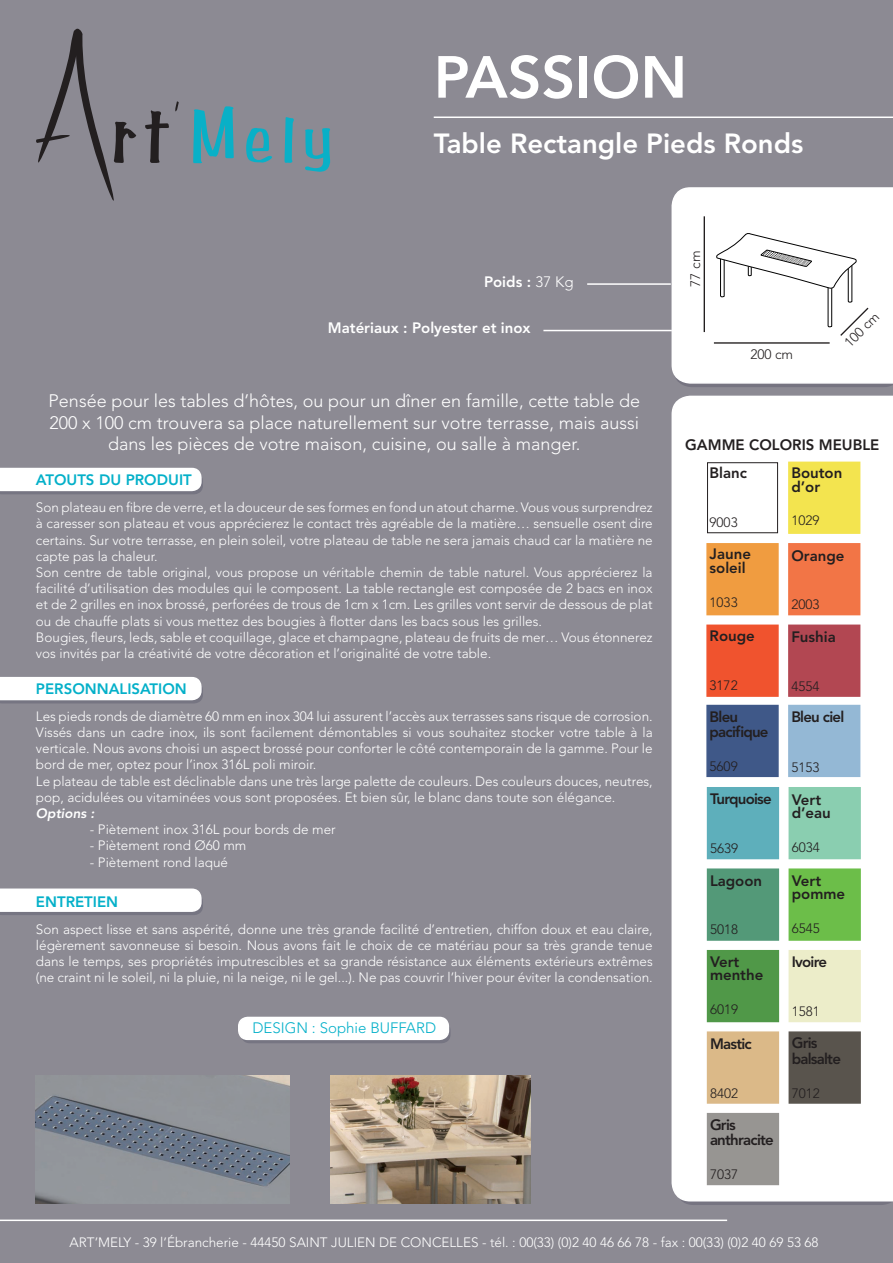
<style>
.page{position:relative;width:893px;height:1263px;background:#8c8a93}
.page>*{position:absolute;margin:0;border:0;box-sizing:border-box;transform-origin:0 0}
.t1{font:800 58.8px "Avenir LT Std";color:#fff}
.t2{font:800 27.6px "Avenir LT Std";color:#fff}
.t3{font:300 18px/21.6px "Avenir LT Std";color:#fff;text-align:center}
.t4{font:800 15px/13.5px "Avenir LT Std";color:#231f20}
.t5{font:800 15px/15px "Avenir LT Std";letter-spacing:-.05em;color:#231f20}
.t6{font:800 15px "Avenir LT Std";color:#04b0c9}
.t7{font:800 15px "Avenir LT Std";color:#fff}
.t8{font:300 15px "Avenir LT Std";color:#04b0c9}
.t9{font:300 13.65px "Avenir LT Std";color:#231f20}
.t10{font:300 13.5px/16.2px "Avenir LT Std";color:#fff}
.t11{font:300 13.5px "Avenir LT Std";color:#231f20}
.t12{font:italic 800 13.5px "Avenir LT Std";color:#fff}
.s1{font-weight:300}
</style>
<div class="page">
<div style="left:671px;top:396px;width:222px;height:805px;background:#fff"></div>
<div style="left:707px;top:463px;width:71px;height:70px;background:#fff"></div>
<div style="left:707px;top:462px;width:71px;height:71px;border:1px solid #231f20"></div>
<div style="left:706px;top:543px;width:73px;height:72px;background:#f09c40;border:2px solid #f09c40"></div>
<div style="left:706px;top:624px;width:73px;height:73px;background:#f0532e;border:2px solid #f0532e"></div>
<div style="left:707px;top:787px;width:72px;height:72px;background:#5eafbb"></div>
<div style="left:707px;top:950px;width:72px;height:72px;background:#509848"></div>
<div style="left:707px;top:1031px;width:72px;height:73px;background:#dbb988;border:2px solid #dbb988"></div>
<div style="left:788px;top:462px;width:72px;height:72px;background:#f3e44f;border:2px solid #f3e44f"></div>
<div style="left:706px;top:705px;width:73px;height:72px;background:#3f5888;border:2px solid #3f5888"></div>
<div style="left:788px;top:543px;width:72px;height:72px;background:#f27546"></div>
<div style="left:788px;top:624px;width:72px;height:73px;background:#b24752;border:2px solid #b24752"></div>
<div style="left:788px;top:787px;width:73px;height:72px;background:#8aceb0;border:2px solid #8aceb0"></div>
<div style="left:788px;top:950px;width:73px;height:72px;background:#ecedc9"></div>
<div style="left:788px;top:1031px;width:73px;height:73px;background:#59544d;border:2px solid #59544d"></div>
<div style="left:707px;top:1113px;width:72px;height:72px;background:#979592"></div>
<div style="left:788px;top:705px;width:72px;height:72px;background:#94b8d5"></div>
<div style="left:707px;top:868px;width:72px;height:73px;background:#539978;border:2px solid #539978"></div>
<div style="left:788px;top:868px;width:73px;height:73px;background:#6cbe49;border:2px solid #6cbe49"></div>
<hr style="left:0;top:1219px;width:727px;height:2px;background:#fff">
<svg style="left:145px;top:110px;width:24px;height:53px"></svg>
<svg style="left:36px;top:28px;width:100px;height:173px"></svg>
<svg style="left:193px;top:106px;width:41px;height:57px"></svg>
<svg style="left:246px;top:128px;width:26px;height:35px"></svg>
<svg style="left:284px;top:117px;width:10px;height:46px"></svg>
<svg style="left:305px;top:128px;width:25px;height:44px"></svg>
<svg style="left:175px;top:101px;width:4px;height:11px"></svg>
<hr style="left:434px;top:117px;width:459px;height:1px;background:#fff">
<svg style="left:241px;top:1021px;width:210px;height:22px"></svg>
<svg style="left:0;top:468px;width:203px;height:26px;background:#eeeeef"></svg>
<svg style="left:0;top:677px;width:203px;height:26px;background:#efeef0"></svg>
<svg style="left:0;top:888px;width:203px;height:27px;background:#ebebed"></svg>
<div style="left:239px;top:1017px;width:209px;height:22px;background:#fff;border-radius:9px"></div>
<div style="left:238px;top:1017px;width:211px;height:23px;border:2px solid #fff;border-radius:9px"></div>
<svg style="left:671px;top:187px;width:222px;height:200px;background:#f6f6f6"></svg>
<img style="left:330px;top:1075px;width:201px;height:128px">
<img style="left:36px;top:1075px;width:253px;height:128px">
<hr style="left:587px;top:283px;width:84px;height:2px;background:#fff">
<hr style="left:543px;top:330px;width:129px;height:1px;background:#fff">
<h1 class="t1" style="left:434px;top:42px;width:255px">PASSION</h1>
<h2 class="t2" style="left:434px;top:127px;width:371px">Table Rectangle Pieds Ronds</h2>
<p class="t7" style="left:484px;top:273px;width:91px">Poids : <span class="s1">37 Kg</span></p>
<p class="t7" style="left:328px;top:319px;width:204px">Matériaux : Polyester et inox</p>
<h3 class="t3" style="left:49px;top:390px;width:593px">Pensée pour les tables d’hôtes, ou pour un dîner en famille, cette table de<br>200 x 100 cm trouvera sa place naturellement sur votre terrasse, mais aussi dans les pièces de votre maison, cuisine, ou salle à manger.</h3>
<p class="t6" style="left:36px;top:471px;width:157px">ATOUTS DU PRODUIT</p>
<p class="t10" style="left:36px;top:499px;width:618px">Son plateau en fibre de verre, et la douceur de ses formes en fond un atout charme. Vous vous surprendrez à caresser son plateau et vous apprécierez le contact très agréable de la matière… sensuelle osent dire certains. Sur votre terrasse, en plein soleil, votre plateau de table ne sera jamais chaud car la matière ne capte pas la chaleur.<br>Son centre de table original, vous propose un véritable chemin de table naturel. Vous apprécierez la facilité d’utilisation des modules qui le composent. La table rectangle est composée de 2 bacs en inox et de 2 grilles en inox brossé, perforées de trous de 1cm x 1cm. Les grilles vont servir de dessous de plat ou de chauffe plats si vous mettez des bougies à flotter dans les bacs sous les grilles.<br>Bougies, fleurs, leds, sable et coquillage, glace et champagne, plateau de fruits de mer… Vous étonnerez vos invités par la créativité de votre décoration et l’originalité de votre table.</p>
<p class="t6" style="left:36px;top:680px;width:152px">PERSONNALISATION</p>
<p class="t10" style="left:36px;top:708px;width:618px">Les pieds ronds de diamètre 60 mm en inox 304 lui assurent l’accès aux terrasses sans risque de corrosion.<br>Vissés dans un cadre inox, ils sont facilement démontables si vous souhaitez stocker votre table à la verticale. Nous avons choisi un aspect brossé pour conforter le côté contemporain de la gamme. Pour le bord de mer, optez pour l’inox 316L poli miroir.<br>Le plateau de table est déclinable dans une très large palette de couleurs. Des couleurs douces, neutres, pop, acidulées ou vitaminées vous sont proposées. Et bien sûr, le blanc dans toute son élégance.</p>
<p class="t12" style="left:36px;top:805px;width:60px">Options :</p>
<p class="t10" style="left:90px;top:821px;width:247px">- Piètement inox 316L pour bords de mer</p>
<p class="t10" style="left:90px;top:838px;width:158px">- Piètement rond Ø60 mm</p>
<p class="t10" style="left:90px;top:854px;width:140px">- Piètement rond laqué</p>
<p class="t6" style="left:36px;top:893px;width:84px">ENTRETIEN</p>
<p class="t10" style="left:36px;top:921px;width:618px;text-align:justify">Son aspect lisse et sans aspérité, donne une très grande facilité d’entretien, chiffon doux et eau claire, légèrement savonneuse si besoin. Nous avons fait le choix de ce matériau pour sa très grande tenue dans le temps, ses propriétés imputrescibles et sa grande résistance aux éléments extérieurs extrêmes (ne craint ni le soleil, ni la pluie, ni la neige, ni le gel...). Ne pas couvrir l’hiver pour éviter la condensation.</p>
<p class="t8" style="left:252px;top:1018px;width:185px">DESIGN : Sophie BUFFARD</p>
<p class="t9" style="left:687px;top:287px;width:37px;rotate:-90deg">77 cm</p>
<p class="t9" style="left:750px;top:346px;width:44px">200 cm</p>
<p class="t9" style="left:841px;top:339px;width:44px;rotate:-45deg">100 cm</p>
<p class="t4" style="left:710px;top:430px;width:171px;line-height:28.5px;text-indent:-24px">GAMME COLORIS MEUBLE<br>Blanc</p>
<p class="t11" style="left:710px;top:514px;width:30px">9003</p>
<p class="t4" style="left:710px;top:547px;width:43px">Jaune soleil</p>
<p class="t11" style="left:710px;top:594px;width:30px">1033</p>
<p class="t4" style="left:710px;top:629px;width:47px">Rouge</p>
<p class="t11" style="left:710px;top:677px;width:30px">3172</p>
<p class="t4" style="left:791px;top:466px;width:53px">Bouton d’or</p>
<p class="t11" style="left:791px;top:513px;width:30px">1029</p>
<p class="t4" style="left:791px;top:549px;width:55px">Orange</p>
<p class="t11" style="left:791px;top:597px;width:30px">2003</p>
<p class="t4" style="left:791px;top:630px;width:46px">Fushia</p>
<p class="t11" style="left:791px;top:678px;width:30px">4554</p>
<p class="t5" style="left:710px;top:709px;width:60px">Bleu pacifique</p>
<p class="t11" style="left:710px;top:758px;width:30px">5609</p>
<p class="t5" style="left:710px;top:791px;width:63px">Turquoise</p>
<p class="t11" style="left:710px;top:840px;width:30px">5639</p>
<p class="t4" style="left:710px;top:874px;width:54px">Lagoon</p>
<p class="t11" style="left:710px;top:921px;width:30px">5018</p>
<p class="t4" style="left:710px;top:955px;width:55px">Vert menthe</p>
<p class="t11" style="left:710px;top:1002px;width:30px">6019</p>
<p class="t4" style="left:710px;top:1037px;width:43px">Mastic</p>
<p class="t11" style="left:710px;top:1085px;width:30px">8402</p>
<p class="t5" style="left:710px;top:1118px;width:65px">Gris anthracite</p>
<p class="t11" style="left:710px;top:1167px;width:30px">7037</p>
<p class="t5" style="left:791px;top:710px;width:54px">Bleu ciel</p>
<p class="t11" style="left:791px;top:760px;width:30px">5153</p>
<p class="t4" style="left:792px;top:792px;width:41px">Vert d’eau</p>
<p class="t11" style="left:792px;top:839px;width:30px">6034</p>
<p class="t4" style="left:792px;top:874px;width:55px">Vert pomme</p>
<p class="t11" style="left:792px;top:921px;width:30px">6545</p>
<p class="t4" style="left:792px;top:955px;width:37px">Ivoire</p>
<p class="t11" style="left:792px;top:1003px;width:30px">1581</p>
<p class="t5" style="left:792px;top:1034px;width:51px;line-height:16.2px">Gris balsalte</p>
<p class="t11" style="left:792px;top:1085px;width:30px">7012</p>
<p class="t10" style="left:70px;top:1235px;width:750px">ART’MELY - 39 l’Ébrancherie - 44450 SAINT JULIEN DE CONCELLES - tél. : 00(33) (0)2 40 46 66 78 - fax : 00(33) (0)2 40 69 53 68</p>
</div>
